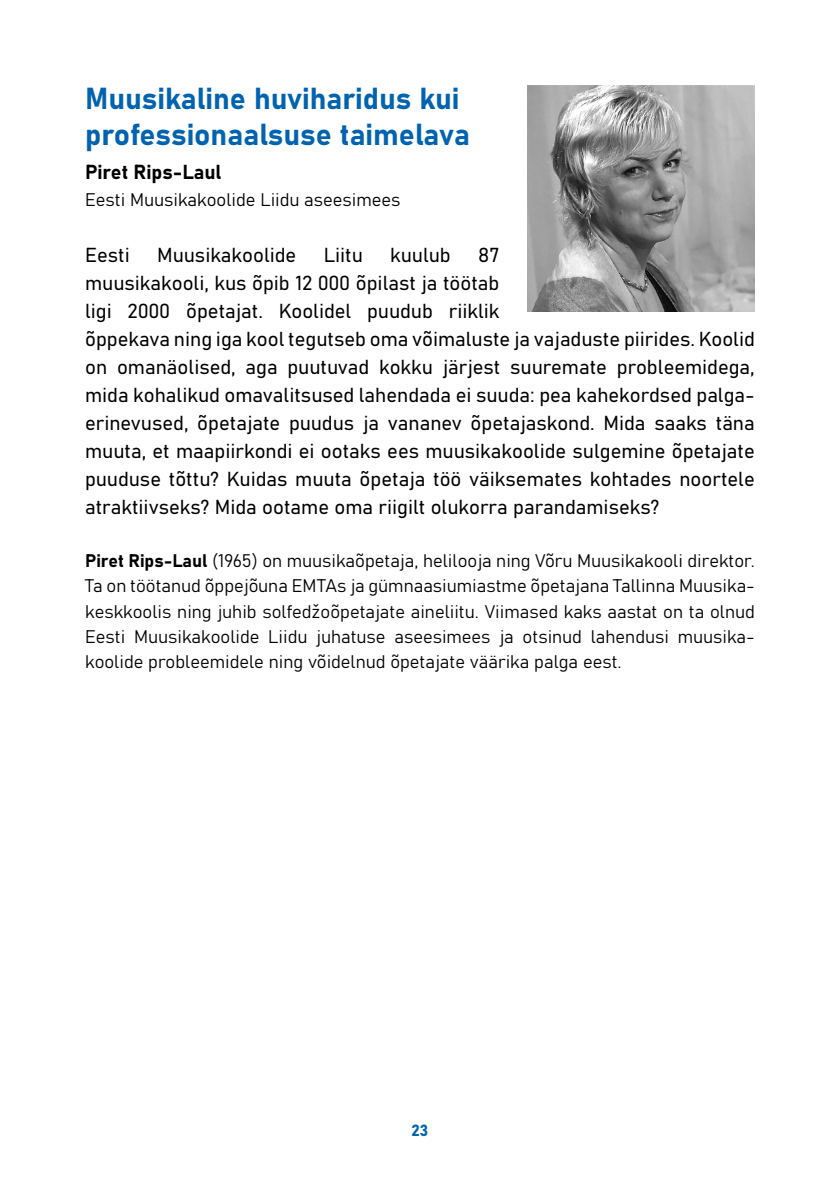
<style>
.page{position:relative;width:840px;height:1191px;background:#fff}
.page>*{position:absolute;margin:0;border:0;box-sizing:border-box;transform-origin:0 0}
.t1{font:30px/36px "Bahnschrift";color:#0063af}
.t2{font:20px/28px "Bahnschrift";color:#000}
.t3{font:18px/25.2px "Bahnschrift";color:#000}
.t4{font:16px "Bahnschrift";color:#0063af}
</style>
<div class="page">
<img style="left:527px;top:85px;width:227px;height:227px">
<h1 class="t1" style="left:85px;top:78px;width:386px">Muusikaline huviharidus kui professionaalsuse taimelava</h1>
<p class="t2" style="left:85px;top:156px;width:138px">Piret Rips-Laul</p>
<p class="t3" style="left:85px;top:186px;width:317px">Eesti Muusikakoolide Liidu aseesimees</p>
<p class="t2" style="left:85px;top:239px;width:671px;text-indent:393px">87<br>muusikakooli, kus õpib 12 000 õpilast ja töötab<br>ligi 2000 õpetajat. Koolidel puudub riiklik<br>õppekava ning iga kool tegutseb oma võimaluste ja vajaduste piirides. Koolid on omanäolised, aga puutuvad kokku järjest suuremate probleemidega, mida kohalikud omavalitsused lahendada ei suuda: pea kahekordsed palga&shy;erinevused, õpetajate puudus ja vananev õpetajaskond. Mida saaks täna muuta, et maapiirkondi ei ootaks ees muusikakoolide sulgemine õpetajate puuduse tõttu? Kuidas muuta õpetaja töö väiksemates kohtades noortele atraktiivseks? Mida ootame oma riigilt olukorra parandamiseks?</p>
<p class="t3" style="left:85px;top:547px;width:671px">Piret Rips-Laul (1965) on muusikaõpetaja, helilooja ning Võru Muusikakooli direktor.<br>Ta on töötanud õppejõuna EMTAs ja gümnaasiumiastme õpetajana Tallinna Muusika&shy;keskkoolis ning juhib solfedžoõpetajate aineliitu. Viimased kaks aastat on ta olnud Eesti Muusikakoolide Liidu juhatuse aseesimees ja otsinud lahendusi muusika&shy;koolide probleemidele ning võidelnud õpetajate väärika palga eest.</p>
<p class="t2" style="left:85px;top:239px;width:46px">Eesti</p>
<p class="t2" style="left:157px;top:239px;width:141px">Muusikakoolide</p>
<p class="t2" style="left:323px;top:239px;width:41px">Liitu</p>
<p class="t2" style="left:390px;top:239px;width:62px">kuulub</p>
<p class="t4" style="left:411px;top:1117px;width:18px">23</p>
</div>
